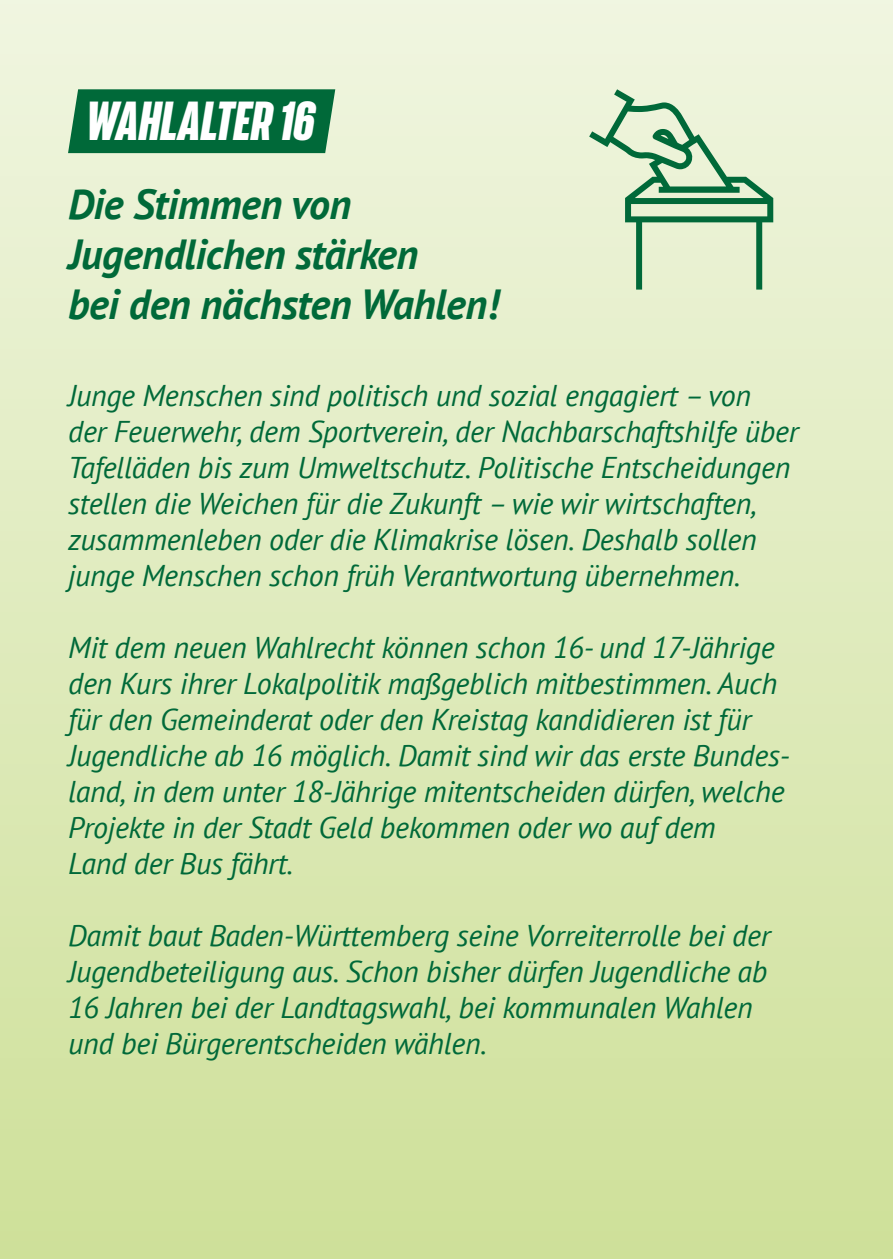
<style>
.page{position:relative;width:893px;height:1259px;background:#fff}
.page>*{position:absolute;margin:0;border:0;box-sizing:border-box;transform-origin:0 0}
.t1{font:italic 700 48px "Bereit";letter-spacing:-.01em;color:#fff}
.t2{font:italic 700 42px/50.4px "PT Sans";letter-spacing:-.01em;color:#006939}
.t3{font:italic 30px/36px "PT Sans";letter-spacing:-.01em;color:#006939}
</style>
<div class="page">
<div style="left:0;top:0;width:893px;height:1259px;background:linear-gradient(to bottom,#f0f5e0,#cee099)"></div>
<div style="left:68px;top:89px;width:267px;height:64px;background:#006939"></div>
<svg style="left:589px;top:89px;width:184px;height:200px;background:#c3dbbb"></svg>
<h1 class="t1" style="left:85px;top:93px;width:231px">WAHLALTER 16</h1>
<h2 class="t2" style="left:68px;top:178px;width:432px">Die Stimmen von<br>Jugendlichen stärken<br>bei den nächsten Wahlen!</h2>
<p class="t3" style="left:68px;top:377px;width:732px">Junge Menschen sind politisch und sozial engagiert – von<br>der Feuerwehr, dem Sportverein, der Nachbarschaftshilfe über Tafelläden bis zum Umweltschutz. Politische Entscheidungen stellen die Weichen für die Zukunft – wie wir wirtschaften, zusammenleben oder die Klimakrise lösen. Deshalb sollen junge Menschen schon früh Verantwortung übernehmen.</p>
<p class="t3" style="left:68px;top:629px;width:723px">Mit dem neuen Wahlrecht können schon 16- und 17-Jährige den Kurs ihrer Lokalpolitik maßgeblich mitbestimmen. Auch für den Gemeinderat oder den Kreistag kandidieren ist für Jugendliche ab 16 möglich. Damit sind wir das erste Bundes&shy;land, in dem unter 18-Jährige mitentscheiden dürfen, welche Projekte in der Stadt Geld bekommen oder wo auf dem<br>Land der Bus fährt.</p>
<p class="t3" style="left:68px;top:917px;width:704px">Damit baut Baden-Württemberg seine Vorreiterrolle bei der Jugendbeteiligung aus. Schon bisher dürfen Jugendliche ab 16 Jahren bei der Landtagswahl, bei kommunalen Wahlen und bei Bürgerentscheiden wählen.</p>
</div>
